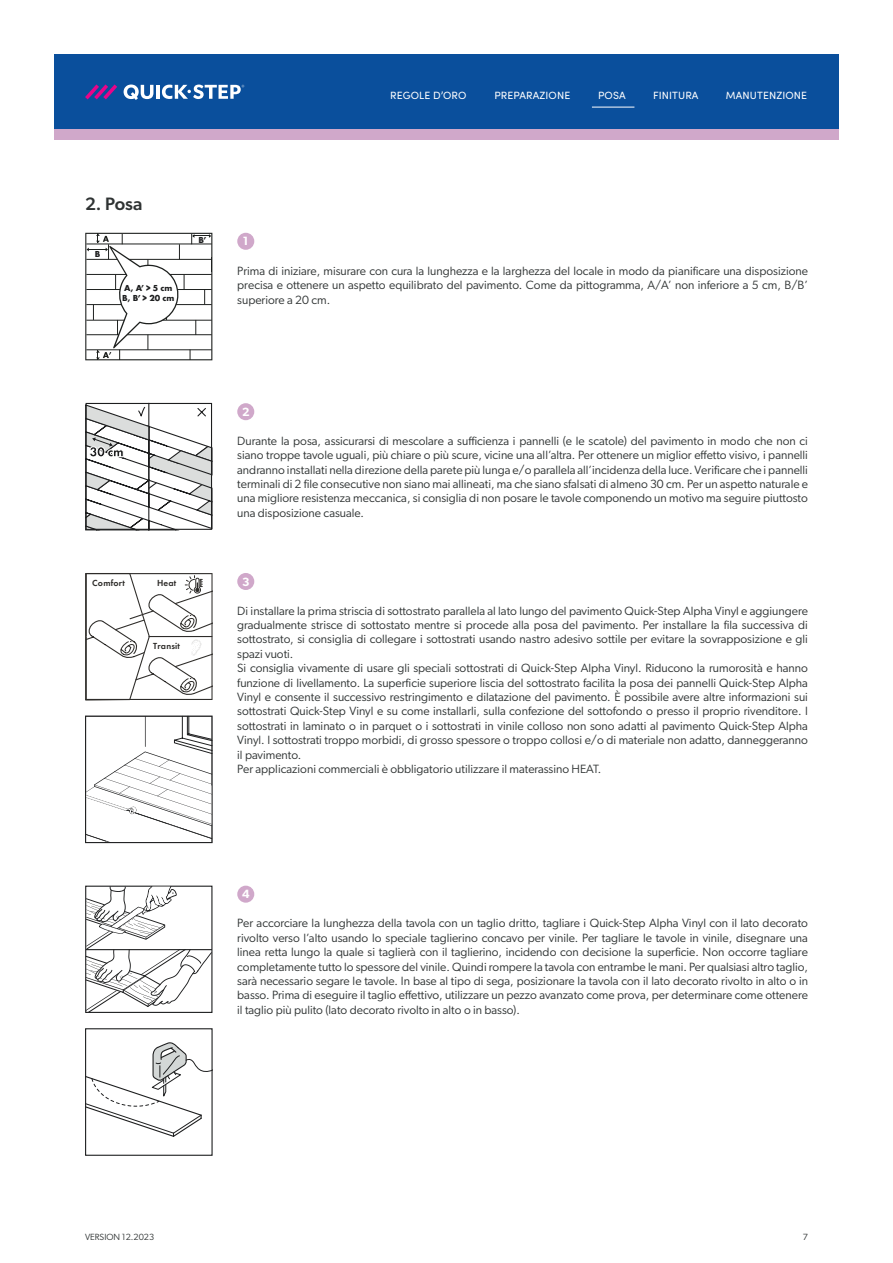
<style>
.page{position:relative;width:893px;height:1263px;background:#fff}
.page>*{position:absolute;margin:0;border:0;box-sizing:border-box;transform-origin:0 0}
.t1{font:500 18px "Gibson";color:#2f3333}
.t2{font:12px/14.4px "Gibson";color:#2f3333;text-align:justify}
.t3{font:600 12px "Gibson";color:#fff}
.t4{font:10.5px "Sofia Pro";letter-spacing:.01em;color:#fff}
.t5{font:600 9.15px "Futura PT";letter-spacing:.02em;color:#171512}
.t6{font:700 9px/10.1px "Futura";color:#040506}
.t7{font:9px "Gibson";color:#2f3333}
</style>
<div class="page">
<div style="left:54px;top:54px;width:785px;height:75px;background:#0a4f9c"></div>
<div style="left:54px;top:129px;width:785px;height:11px;background:#d0a8ca"></div>
<svg style="left:85px;top:84px;width:32px;height:15px"></svg>
<svg style="left:124px;top:85px;width:29px;height:15px"></svg>
<hr style="left:156px;top:85px;width:4px;height:14px;background:#fff">
<svg style="left:162px;top:85px;width:82px;height:14px"></svg>
<svg style="left:87px;top:1042px;width:124px;height:95px"></svg>
<svg style="left:86px;top:886px;width:126px;height:126px"></svg>
<hr style="left:86px;top:949px;width:126px;height:1px;background:#040506">
<div style="left:237px;top:233px;width:17px;height:17px;background:#d0a8ca;border-radius:50%"></div>
<div style="left:237px;top:403px;width:17px;height:17px;background:#d0a8ca;border-radius:50%"></div>
<div style="left:237px;top:573px;width:17px;height:17px;background:#d0a8ca;border-radius:50%"></div>
<div style="left:237px;top:886px;width:17px;height:17px;background:#d0a8ca;border-radius:50%"></div>
<svg style="left:85px;top:233px;width:128px;height:127px"></svg>
<svg style="left:85px;top:403px;width:127px;height:127px"></svg>
<svg style="left:85px;top:715px;width:128px;height:128px"></svg>
<svg style="left:85px;top:573px;width:128px;height:127px"></svg>
<hr style="left:592px;top:107px;width:42px;height:1px;background:#fff">
<p class="t4" style="left:390px;top:87px;width:78px">REGOLE D’ORO</p>
<p class="t4" style="left:494px;top:87px;width:77px">PREPARAZIONE</p>
<p class="t4" style="left:598px;top:87px;width:29px">POSA</p>
<p class="t4" style="left:653px;top:87px;width:47px">FINITURA</p>
<p class="t4" style="left:726px;top:87px;width:83px">MANUTENZIONE</p>
<h1 class="t1" style="left:85px;top:193px;width:59px">2. Posa</h1>
<p class="t6" style="left:95px;top:249px;width:7px">B</p>
<p class="t6" style="left:122px;top:283px;width:54px">A, A’ &gt; 5 cm<br>B, B’ &gt; 20 cm</p>
<p class="t6" style="left:199px;top:235px;width:10px">B’</p>
<p class="t3" style="left:243px;top:234px;width:7px">1</p>
<p class="t2" style="left:237px;top:263px;width:572px">Prima di iniziare, misurare con cura la lunghezza e la larghezza del locale in modo da pianificare una disposizione precisa e ottenere un aspetto equilibrato del pavimento. Come da pittogramma, A/A’ non inferiore a 5 cm, B/B’ superiore a 20 cm.</p>
<p class="t5" style="left:92px;top:577px;width:34px">Comfort</p>
<p class="t5" style="left:157px;top:577px;width:21px">Heat</p>
<p class="t5" style="left:153px;top:640px;width:28px">Transit</p>
<p class="t3" style="left:242px;top:404px;width:9px">2</p>
<p class="t2" style="left:237px;top:433px;width:572px">Durante la posa, assicurarsi di mescolare a sufficienza i pannelli (e le scatole) del pavimento in modo che non ci siano troppe tavole uguali, più chiare o più scure, vicine una all’altra. Per ottenere un miglior effetto visivo, i pannelli andranno installati nella direzione della parete più lunga e/o parallela all’incidenza della luce. Verificare che i pannelli terminali di 2 file consecutive non siano mai allineati, ma che siano sfalsati di almeno 30 cm. Per un aspetto naturale e una migliore resistenza meccanica, si consiglia di non posare le tavole componendo un motivo ma seguire piuttosto una disposizione casuale.</p>
<p class="t3" style="left:242px;top:574px;width:9px">3</p>
<p class="t2" style="left:237px;top:603px;width:572px;text-align:left">Di installare la prima striscia di sottostrato parallela al lato lungo del pavimento Quick-Step Alpha Vinyl e aggiungere gradualmente strisce di sottostato mentre si procede alla posa del pavimento. Per installare la fila successiva di sottostrato, si consiglia di collegare i sottostrati usando nastro adesivo sottile per evitare la sovrapposizione e gli spazi vuoti.<br>Si consiglia vivamente di usare gli speciali sottostrati di Quick-Step Alpha Vinyl. Riducono la rumorosità e hanno funzione di livellamento. La superficie superiore liscia del sottostrato facilita la posa dei pannelli Quick-Step Alpha Vinyl e consente il successivo restringimento e dilatazione del pavimento. È possibile avere altre informazioni sui sottostrati Quick-Step Vinyl e su come installarli, sulla confezione del sottofondo o presso il proprio rivenditore. I sottostrati in laminato o in parquet o i sottostrati in vinile colloso non sono adatti al pavimento Quick-Step Alpha Vinyl. I sottostrati troppo morbidi, di grosso spessore o troppo collosi e/o di materiale non adatto, danneggeranno il pavimento.<br>Per applicazioni commerciali è obbligatorio utilizzare il materassino HEAT.</p>
<p class="t3" style="left:242px;top:887px;width:9px">4</p>
<p class="t2" style="left:237px;top:916px;width:572px">Per accorciare la lunghezza della tavola con un taglio dritto, tagliare i Quick-Step Alpha Vinyl con il lato decorato rivolto verso l’alto usando lo speciale taglierino concavo per vinile. Per tagliare le tavole in vinile, disegnare una linea retta lungo la quale si taglierà con il taglierino, incidendo con decisione la superficie. Non occorre tagliare completamente tutto lo spessore del vinile. Quindi rompere la tavola con entrambe le mani. Per qualsiasi altro taglio, sarà necessario segare le tavole. In base al tipo di sega, posizionare la tavola con il lato decorato rivolto in alto o in basso. Prima di eseguire il taglio effettivo, utilizzare un pezzo avanzato come prova, per determinare come ottenere il taglio più pulito (lato decorato rivolto in alto o in basso).</p>
<p class="t7" style="left:85px;top:1231px;width:71px">VERSION 12.2023</p>
<p class="t7" style="left:803px;top:1231px;width:7px">7</p>
</div>
